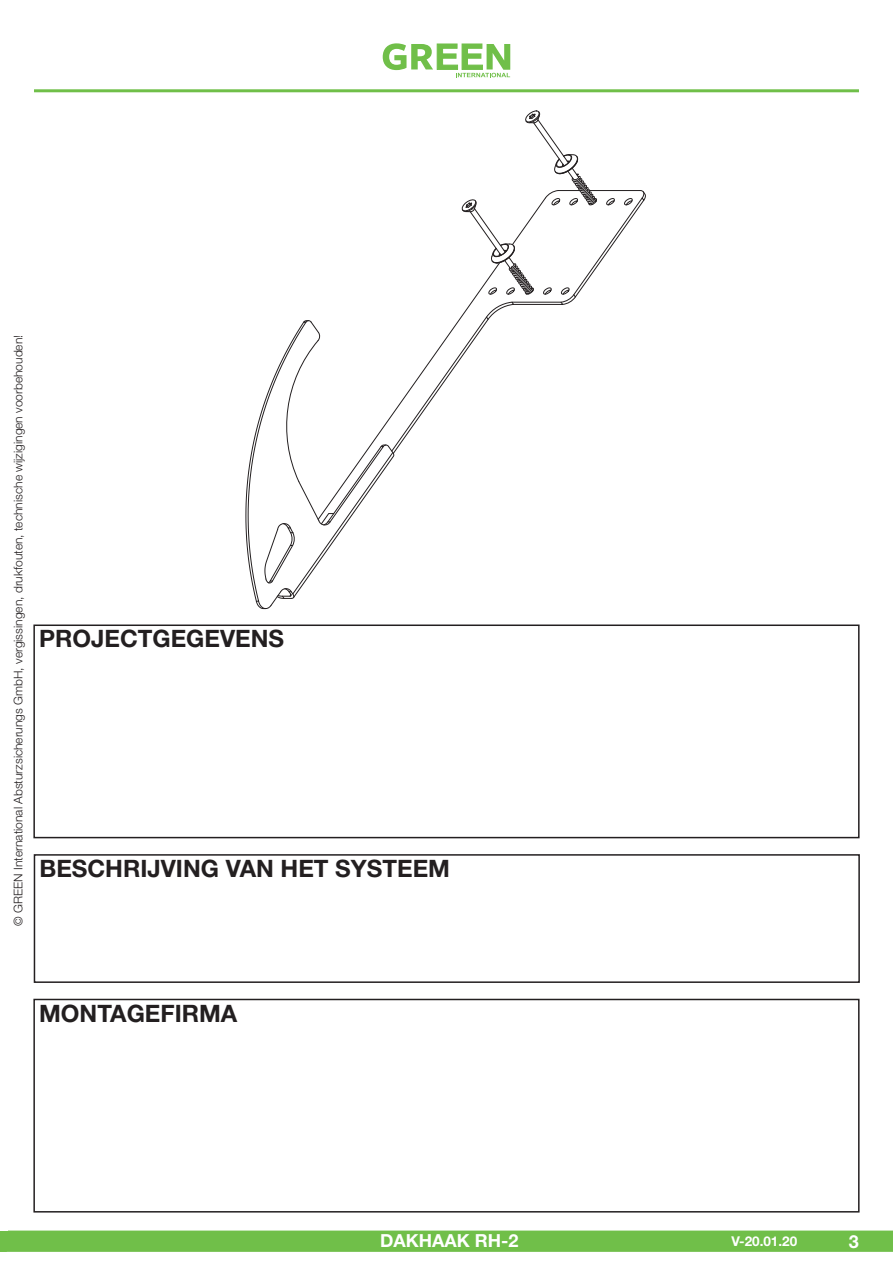
<style>
.page{position:relative;width:893px;height:1263px;background:#fff}
.page>*{position:absolute;margin:0;border:0;box-sizing:border-box;transform-origin:0 0}
.t1{font:700 24px "Helvetica Neue LT Std";color:#231f20}
.t2{font:700 18px "Helvetica Neue LT Std";color:#fff}
.t3{font:700 13.5px "Helvetica Neue LT Std";color:#fff}
.t4{font:300 12px "Helvetica Neue LT Std";color:#231f20}
</style>
<div class="page">
<svg style="left:383px;top:43px;width:127px;height:34px"></svg>
<hr style="left:34px;top:89px;width:825px;height:3px;background:#70bf49">
<svg style="left:0;top:1230px;width:893px;height:22px;background:#74c14e"></svg>
<div style="left:33px;top:624px;width:826px;height:214px;border:2px solid #231f20"></div>
<div style="left:34px;top:854px;width:826px;height:129px;border:2px solid #231f20"></div>
<div style="left:33px;top:999px;width:826px;height:213px;border:2px solid #231f20"></div>
<svg style="left:246px;top:111px;width:400px;height:498px"></svg>
<p class="t4" style="left:11px;top:926px;width:592px;rotate:-90deg">© GREEN International Absturzsicherungs GmbH, vergissingen, drukfouten, technische wijzigingen voorbehouden!</p>
<h1 class="t1" style="left:39px;top:624px;width:246px">PROJECTGEGEVENS</h1>
<h1 class="t1" style="left:39px;top:854px;width:412px">BESCHRIJVING VAN HET SYSTEEM</h1>
<h1 class="t1" style="left:39px;top:998px;width:200px">MONTAGEFIRMA</h1>
<h2 class="t2" style="left:380px;top:1229px;width:140px">DAKHAAK RH-2</h2>
<p class="t3" style="left:731px;top:1233px;width:67px">V-20.01.20</p>
<h2 class="t2" style="left:849px;top:1230px;width:12px">3</h2>
</div>
